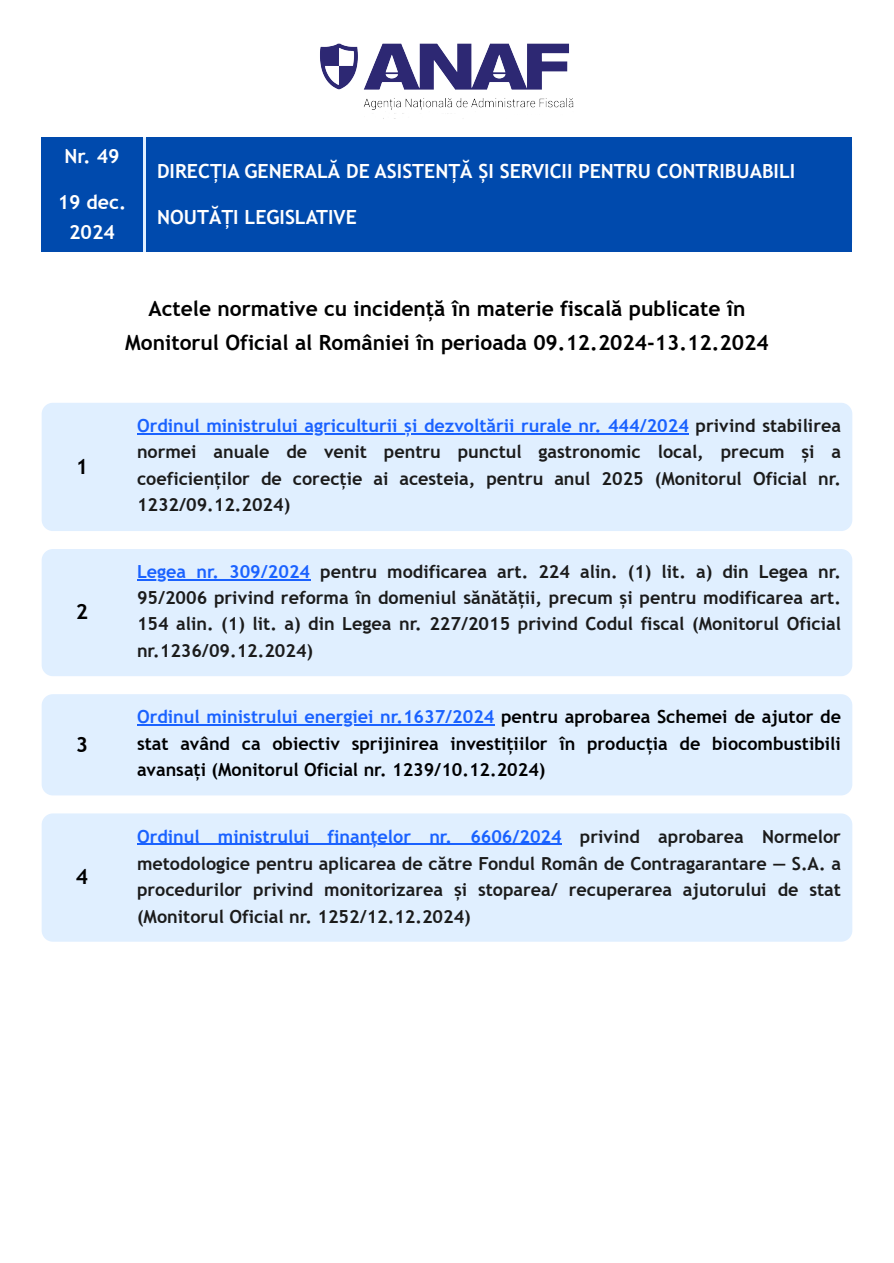
<style>
.page{position:relative;width:894px;height:1263px;background:#fff}
.page>*{position:absolute;margin:0;border:0;box-sizing:border-box;transform-origin:0 0}
.t1{font:700 21px "Trebuchet MS";color:#000}
.t2{font:700 19.5px/29.2px "Trebuchet MS";color:#fff;text-align:center}
.t3{font:700 18px/26.2px "Trebuchet MS";color:#1b1b1b;text-align:justify}
.t4{font:700 18px/26.4px "Trebuchet MS";color:#000;text-align:justify}
.s1{color:#1a62ff}
</style>
<div class="page">
<img style="left:320px;top:43px;width:254px;height:76px">
<div style="left:42px;top:137px;width:101px;height:115px;background:#004aad"></div>
<div style="left:146px;top:137px;width:706px;height:115px;background:#004aad"></div>
<div style="left:42px;top:403px;width:810px;height:128px;background:#e0efff"></div>
<hr style="left:137px;top:433px;width:551px;height:1px;background:#1a62ff">
<div style="left:42px;top:549px;width:810px;height:127px;background:#e0efff"></div>
<hr style="left:137px;top:579px;width:173px;height:1px;background:#1a62ff">
<div style="left:42px;top:694px;width:810px;height:101px;background:#e0efff"></div>
<hr style="left:137px;top:724px;width:357px;height:2px;background:#1a62ff">
<div style="left:42px;top:813px;width:810px;height:129px;background:#e0efff"></div>
<hr style="left:137px;top:844px;width:424px;height:1px;background:#1a62ff">
<p class="t2" style="left:65px;top:142px;width:56px">Nr. 49</p>
<p class="t2" style="left:58px;top:188px;width:70px">19 dec.<br>2024</p>
<p class="t2" style="left:157px;top:156px;width:639px">DIRECȚIA GENERALĂ DE ASISTENȚĂ ȘI SERVICII PENTRU CONTRIBUABILI</p>
<p class="t2" style="left:157px;top:202px;width:201px">NOUTĂȚI LEGISLATIVE</p>
<p class="t1" style="left:76px;top:454px;width:14px">1</p>
<p class="t1" style="left:76px;top:599px;width:14px">2</p>
<p class="t1" style="left:76px;top:732px;width:14px">3</p>
<p class="t1" style="left:76px;top:865px;width:14px">4</p>
<p class="t1" style="left:148px;top:296px;width:598px">Actele normative cu incidență în materie fiscală publicate în</p>
<p class="t1" style="left:125px;top:330px;width:645px">Monitorul Oficial al României în perioada 09.12.2024-13.12.2024</p>
<p class="t3" style="left:137px;top:412px;width:705px"><span class="s1">Ordinul ministrului agriculturii și dezvoltării rurale nr. 444/2024</span> privind stabilirea normei anuale de venit pentru punctul gastronomic local, precum și a coeficienților de corecție ai acesteia, pentru anul 2025 (Monitorul Oficial nr.<br>1232/09.12.2024)</p>
<p class="t3" style="left:137px;top:559px;width:705px"><span class="s1">Legea nr. 309/2024</span> pentru modificarea art. 224 alin. (1) lit. a) din Legea nr.<br>95/2006 privind reforma în domeniul sănătății, precum și pentru modificarea art.<br>154 alin. (1) lit. a) din Legea nr. 227/2015 privind Codul fiscal (Monitorul Oficial nr.1236/09.12.2024)</p>
<p class="t4" style="left:137px;top:704px;width:705px"><span class="s1">Ordinul ministrului energiei nr.1637/2024</span> pentru aprobarea Schemei de ajutor de stat având ca obiectiv sprijinirea investițiilor în producția de biocombustibili avansați (Monitorul Oficial nr. 1239/10.12.2024)</p>
<p class="t3" style="left:137px;top:823px;width:705px;line-height:26.7px"><span class="s1">Ordinul ministrului finanțelor nr. 6606/2024</span> privind aprobarea Normelor metodologice pentru aplicarea de către Fondul Român de Contragarantare — S.A. a procedurilor privind monitorizarea și stoparea/ recuperarea ajutorului de stat (Monitorul Oficial nr. 1252/12.12.2024)</p>
</div>
